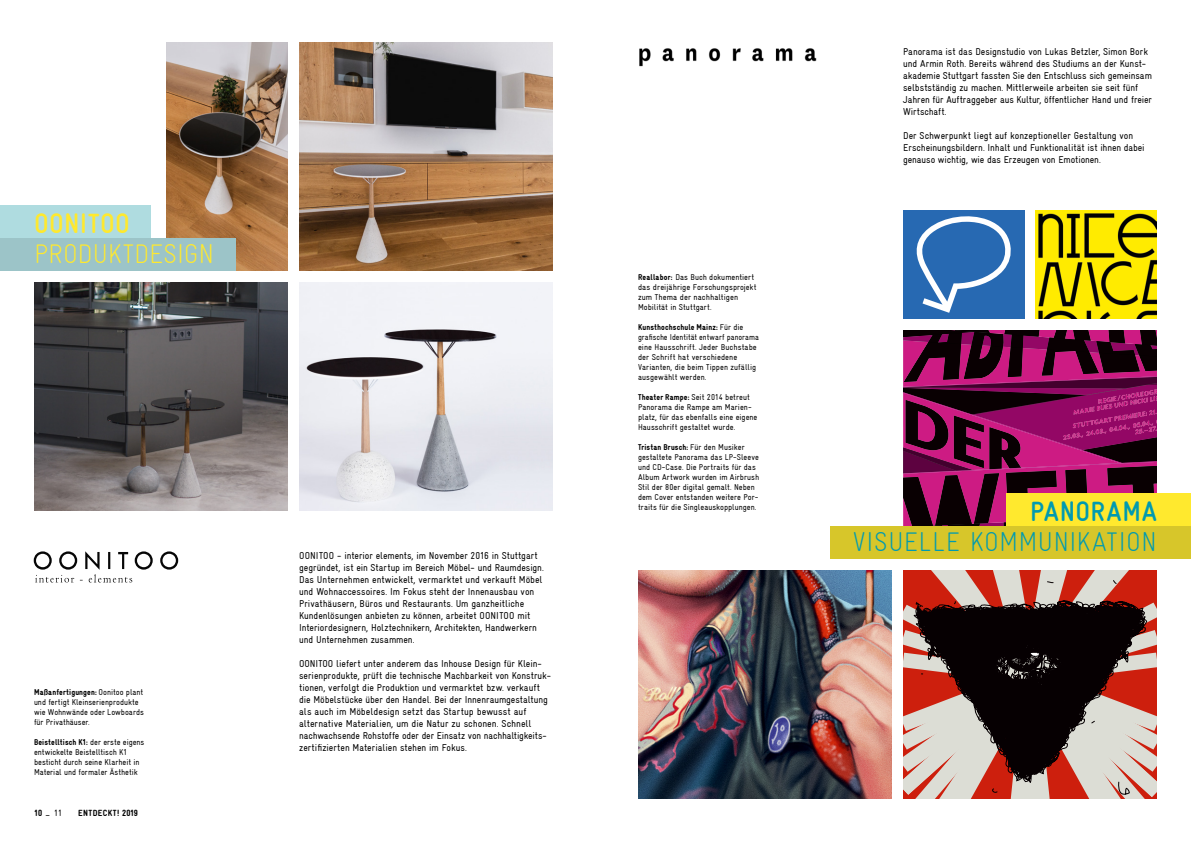
<style>
.page{position:relative;width:1191px;height:842px;background:#fff}
.page>*{position:absolute;margin:0;border:0;box-sizing:border-box;transform-origin:0 0}
.t1{font:28px "Gravur Condensed Bold CE";letter-spacing:.025em;color:#009ab0}
.t2{font:28px "Gravur Condensed Bold CE";letter-spacing:.015em;color:#ffe92e}
.t3{font:27px "Gravur Condensed Light CE";letter-spacing:.005em;color:#009ab0}
.t4{font:27px "Gravur Condensed Light CE";letter-spacing:-.01em;color:#ffe92e}
.t5{font:10px/12px "Gravur Condensed Reg CE";letter-spacing:-.005em;color:#000}
.t6{font:9px "Gravur Condensed Black CE";letter-spacing:.04em;color:#000}
.t7{font:9px "Gravur Condensed Reg CE";color:#000}
.t8{font:8.5px/10px "Gravur Condensed Reg CE";letter-spacing:.005em;color:#000}
.t9{font:8.5px/10px "Gravur Condensed Reg CE";letter-spacing:.005em;color:#000;scale:.96 1}
.t10{font:8.5px "Gravur Condensed Black CE";letter-spacing:.015em;color:#000}
.s1{font-family:"Gravur Condensed Reg CE"}
.s2{font-family:"Gravur Condensed Black CE"}
</style>
<div class="page">
<img style="left:299px;top:43px;width:254px;height:228px">
<svg style="left:903px;top:331px;width:254px;height:195px"></svg>
<img style="left:638px;top:571px;width:253px;height:228px">
<svg style="left:903px;top:571px;width:254px;height:228px"></svg>
<div style="left:1006px;top:493px;width:185px;height:33px;background:#ffe92e"></div>
<div style="left:831px;top:526px;width:360px;height:33px;background:#d7c62a"></div>
<img style="left:34px;top:283px;width:254px;height:228px">
<img style="left:167px;top:43px;width:121px;height:228px">
<img style="left:299px;top:283px;width:254px;height:228px">
<div style="left:0;top:205px;width:150px;height:33px;background:#afdce0"></div>
<div style="left:0;top:238px;width:235px;height:33px;background:#9cc4c8"></div>
<img style="left:639px;top:48px;width:178px;height:19px">
<img style="left:33px;top:558px;width:146px;height:25px">
<img style="left:34px;top:551px;width:144px;height:19px">
<img style="left:36px;top:574px;width:92px;height:8px">
<div style="left:903px;top:211px;width:121px;height:108px;background:#2769b2"></div>
<svg style="left:916px;top:216px;width:95px;height:97px"></svg>
<img style="left:1035px;top:211px;width:122px;height:108px">
<h1 class="t2" style="left:34px;top:208px;width:97px">OONITOO</h1>
<h2 class="t4" style="left:34px;top:238px;width:182px">PRODUKTDESIGN</h2>
<p class="t10" style="left:34px;top:687px;width:111px">Maßanfertigungen: <span class="s1">Oonitoo plant</span></p>
<p class="t8" style="left:34px;top:697px;width:111px">und fertigt Kleinserienprodukte wie Wohnwände oder Lowboards für Privathäuser.</p>
<p class="t10" style="left:34px;top:737px;width:112px">Beistelltisch K1: <span class="s1">der erste eigens</span></p>
<p class="t8" style="left:34px;top:747px;width:107px">entwickelte Beistelltisch K1 besticht durch seine Klarheit in<br>Material und formaler Ästhetik</p>
<p class="t7" style="left:34px;top:808px;width:30px"><span class="s2">10</span> _ 11</p>
<p class="t6" style="left:78px;top:808px;width:61px">ENTDECKT! 2019</p>
<p class="t5" style="left:299px;top:549px;width:240px">OONITOO - interior elements, im November 2016 in Stuttgart</p>
<p class="t5" style="left:299px;top:561px;width:246px">gegründet, ist ein Startup im Bereich Möbel- und Raumdesign.<br>Das Unternehmen entwickelt, vermarktet und verkauft Möbel und Wohnaccessoires. Im Fokus steht der Innenausbau von Privathäusern, Büros und Restaurants. Um ganzheitliche Kundenlösungen anbieten zu können, arbeitet OONITOO mit Interiordesignern, Holztechnikern, Architekten, Handwerkern und Unternehmen zusammen.</p>
<p class="t5" style="left:299px;top:657px;width:253px">OONITOO liefert unter anderem das Inhouse Design für Klein&shy;serienprodukte, prüft die technische Machbarkeit von Konstruk&shy;tionen, verfolgt die Produktion und vermarktet bzw. verkauft die Möbelstücke über den Handel. Bei der Innenraumgestaltung als auch im Möbeldesign setzt das Startup bewusst auf alternative Materialien, um die Natur zu schonen. Schnell nachwachsende Rohstoffe oder der Einsatz von nachhaltigkeits&shy;zertifizierten Materialien stehen im Fokus.</p>
<p class="t8" style="left:638px;top:272px;width:120px"><span class="s2">Reallabor:</span> Das Buch dokumentiert das dreijährige Forschungsprojekt zum Thema der nachhaltigen<br>Mobilität in Stuttgart.</p>
<p class="t10" style="left:638px;top:323px;width:107px">Kunsthochschule Mainz: <span class="s1">Für die</span></p>
<p class="t9" style="left:638px;top:332px;width:127px">grafische Identität entwarf panorama eine Hausschrift. Jeder Buchstabe der Schrift hat verschiedene<br>Varianten, die beim Tippen zufällig ausgewählt werden.</p>
<p class="t8" style="left:638px;top:392px;width:121px"><span class="s2">Theater Rampe:</span> Seit 2014 betreut<br>Panorama die Rampe am Marien&shy;platz, für das ebenfalls eine eigene<br>Hausschrift gestaltet wurde.</p>
<p class="t10" style="left:638px;top:443px;width:108px">Tristan Brusch: <span class="s1">Für den Musiker</span></p>
<p class="t8" style="left:638px;top:452px;width:123px">gestaltete Panorama das LP-Sleeve und CD-Case. Die Portraits für das Album Artwork wurden im Airbrush Stil der 80er digital gemalt. Neben dem Cover entstanden weitere Por&shy;traits für die Singleauskopplungen.</p>
<p class="t5" style="left:903px;top:45px;width:250px">Panorama ist das Designstudio von Lukas Betzler, Simon Bork und Armin Roth. Bereits während des Studiums an der Kunst&shy;akademie Stuttgart fassten Sie den Entschluss sich gemeinsam selbstständig zu machen. Mittlerweile arbeiten sie seit fünf Jahren für Auftraggeber aus Kultur, öffentlicher Hand und freier Wirtschaft.</p>
<p class="t5" style="left:903px;top:129px;width:243px">Der Schwerpunkt liegt auf konzeptioneller Gestaltung von<br>Erscheinungsbildern. Inhalt und Funktionalität ist ihnen dabei genauso wichtig, wie das Erzeugen von Emotionen.</p>
<h1 class="t1" style="left:1030px;top:496px;width:128px">PANORAMA</h1>
<h2 class="t3" style="left:852px;top:526px;width:306px">VISUELLE KOMMUNIKATION</h2>
</div>
